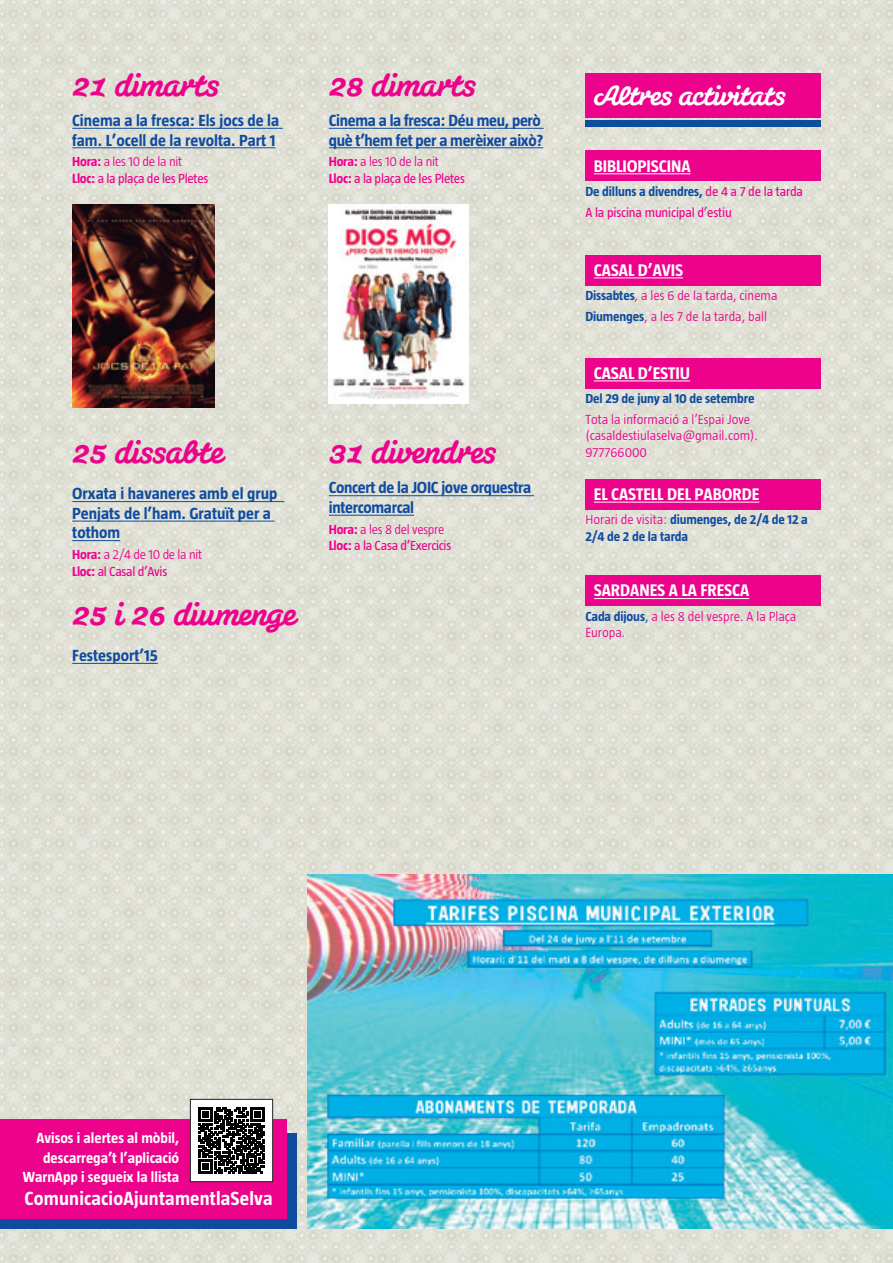
<style>
.page{position:relative;width:893px;height:1263px;background:#fff}
.page>*{position:absolute;margin:0;border:0;box-sizing:border-box;transform-origin:0 0}
.t1{font:700 31.5px "Susa";color:#ed028c}
.t2{font:700 27px "Susa";letter-spacing:-.005em;color:#fff}
.t3{font:700 19.5px "Taz";letter-spacing:.01em;color:#fff}
.t4{font:700 17.25px "Taz";letter-spacing:-.005em;color:#fff}
.t5{font:700 16.5px/19.5px "Taz";color:#0f4ca0}
.t6{font:700 16.5px/19.5px "Taz";letter-spacing:-.02em;color:#0f4ca0}
.t7{font:700 15px/19.5px "Taz";color:#fff;text-align:right}
.t8{font:300 13.5px/16.5px "Taz";color:#ed028c}
.t9{font:13.5px "Taz";letter-spacing:-.02em;color:#ed028c}
.t10{font:700 13.5px/16.5px "Taz";letter-spacing:-.01em;color:#0f4ca0}
.t11{font:300 13.5px "Taz";letter-spacing:-.02em;color:#ed028c}
.s1{font-weight:700}
.s2{font-weight:400;color:#ed028c}
.s3{font-weight:700;color:#0f4ca0}
.s4{font-weight:300;color:#ed028c}
.s5{color:#0f4ca0}
</style>
<div class="page">
<img style="left:0;top:0;width:893px;height:1263px">
<hr style="left:72px;top:128px;width:211px;height:1px;background:#0f4ca0">
<hr style="left:72px;top:148px;width:204px;height:1px;background:#0f4ca0">
<hr style="left:72px;top:501px;width:212px;height:1px;background:#0f4ca0">
<hr style="left:72px;top:521px;width:203px;height:1px;background:#0f4ca0">
<hr style="left:72px;top:540px;width:48px;height:1px;background:#0f4ca0">
<hr style="left:72px;top:663px;width:86px;height:1px;background:#0f4ca0">
<hr style="left:329px;top:128px;width:215px;height:1px;background:#0f4ca0">
<hr style="left:329px;top:148px;width:214px;height:1px;background:#0f4ca0">
<hr style="left:329px;top:495px;width:205px;height:1px;background:#0f4ca0">
<hr style="left:329px;top:515px;width:85px;height:1px;background:#0f4ca0">
<div style="left:585px;top:73px;width:236px;height:44px;background:#ed028c"></div>
<div style="left:585px;top:120px;width:236px;height:7px;background:#0f4ca0"></div>
<div style="left:585px;top:255px;width:236px;height:30px;background:#ed028c"></div>
<hr style="left:594px;top:278px;width:89px;height:1px;background:#fff">
<div style="left:585px;top:479px;width:236px;height:30px;background:#ed028c"></div>
<hr style="left:594px;top:502px;width:165px;height:1px;background:#fff">
<div style="left:585px;top:151px;width:236px;height:30px;background:#ed028c"></div>
<hr style="left:594px;top:174px;width:97px;height:1px;background:#fff">
<div style="left:585px;top:358px;width:236px;height:30px;background:#ed028c"></div>
<hr style="left:594px;top:381px;width:96px;height:1px;background:#fff">
<div style="left:585px;top:576px;width:236px;height:30px;background:#ed028c"></div>
<hr style="left:594px;top:598px;width:155px;height:1px;background:#fff">
<img style="left:72px;top:204px;width:143px;height:203px">
<img style="left:329px;top:204px;width:139px;height:199px">
<img style="left:308px;top:875px;width:585px;height:354px">
<div style="left:0;top:1133px;width:297px;height:96px;background:#0f4ca0"></div>
<div style="left:0;top:1119px;width:286px;height:99px;background:#ed028c"></div>
<div style="left:190px;top:1099px;width:83px;height:83px;background:#fff"></div>
<div style="left:190px;top:1099px;width:83px;height:83px;border:1px solid #231f20"></div>
<svg style="left:198px;top:1107px;width:67px;height:66px"></svg>
<p class="t1" style="left:72px;top:65px;width:148px">21 dimarts</p>
<p class="t5" style="left:72px;top:111px;width:208px">Cinema a la fresca: Els jocs de la fam. L’ocell de la revolta. Part 1</p>
<p class="t11" style="left:72px;top:154px;width:111px"><span class="s1">Hora:</span> a les 10 de la nit</p>
<p class="t9" style="left:72px;top:171px;width:138px"><span class="s1">Lloc:</span> a la plaça de les Pletes</p>
<p class="t1" style="left:329px;top:65px;width:148px">28 dimarts</p>
<p class="t6" style="left:329px;top:111px;width:216px">Cinema a la fresca: Déu meu, però què t’hem fet per a merèixer això?</p>
<p class="t11" style="left:329px;top:154px;width:111px"><span class="s1">Hora:</span> a les 10 de la nit</p>
<p class="t9" style="left:329px;top:171px;width:138px"><span class="s1">Lloc:</span> a la plaça de les Pletes</p>
<p class="t1" style="left:72px;top:432px;width:152px">25 dissabte</p>
<p class="t5" style="left:72px;top:484px;width:207px">Orxata i havaneres amb el grup<br>Penjats de l’ham. Gratuït per a tothom</p>
<p class="t11" style="left:72px;top:547px;width:131px"><span class="s1">Hora:</span> a 2/4 de 10 de la nit</p>
<p class="t9" style="left:72px;top:563px;width:96px"><span class="s1">Lloc:</span> al Casal d’Avis</p>
<p class="t1" style="left:72px;top:594px;width:225px">25 i 26 diumenge</p>
<p class="t5" style="left:72px;top:646px;width:87px">Festesport’15</p>
<p class="t1" style="left:329px;top:432px;width:169px">31 divendres</p>
<p class="t6" style="left:329px;top:478px;width:204px">Concert de la JOIC jove orquestra intercomarcal</p>
<p class="t11" style="left:329px;top:522px;width:117px"><span class="s1">Hora:</span> a les 8 del vespre</p>
<p class="t9" style="left:329px;top:538px;width:124px"><span class="s1">Lloc:</span> a la Casa d’Exercicis</p>
<p class="t2" style="left:594px;top:78px;width:193px">Altres activitats</p>
<p class="t4" style="left:594px;top:156px;width:98px">BIBLIOPISCINA</p>
<p class="t10" style="left:585px;top:183px;width:219px">De dilluns a divendres, <span class="s2">de 4 a 7 de la tarda</span></p>
<p class="t9" style="left:585px;top:205px;width:148px">A la piscina municipal d’estiu</p>
<p class="t4" style="left:594px;top:260px;width:91px">CASAL D’AVIS</p>
<p class="t8" style="left:585px;top:287px;width:194px"><span class="s3">Dissabtes</span>, a les 6 de la tarda, cinema</p>
<p class="t8" style="left:585px;top:308px;width:183px"><span class="s3">Diumenges</span>, a les 7 de la tarda, ball</p>
<p class="t4" style="left:594px;top:363px;width:98px">CASAL D’ESTIU</p>
<p class="t10" style="left:585px;top:390px;width:171px">Del 29 de juny al 10 de setembre</p>
<p class="t8" style="left:585px;top:411px;width:174px">Tota la informació a l’Espai Jove (casaldestiulaselva@gmail.com).<br>977766000</p>
<p class="t4" style="left:594px;top:484px;width:167px">EL CASTELL DEL PABORDE</p>
<p class="t10" style="left:585px;top:511px;width:224px"><span class="s4">Horari de visita:</span> diumenges, de 2/4 de 12 a<br>2/4 de 2 de la tarda</p>
<p class="t4" style="left:594px;top:581px;width:157px">SARDANES A LA FRESCA</p>
<p class="t8" style="left:585px;top:608px;width:212px"><span class="s3">Cada dijous</span><span class="s5">,</span> a les 8 del vespre. A la Plaça<br>Europa.</p>
<p class="t7" style="left:23px;top:1128px;width:158px">Avisos i alertes al mòbil, descarrega’t l’aplicació<br>WarnApp i segueix la llista</p>
<p class="t3" style="left:25px;top:1187px;width:250px">ComunicacioAjuntamentlaSelva</p>
</div>
